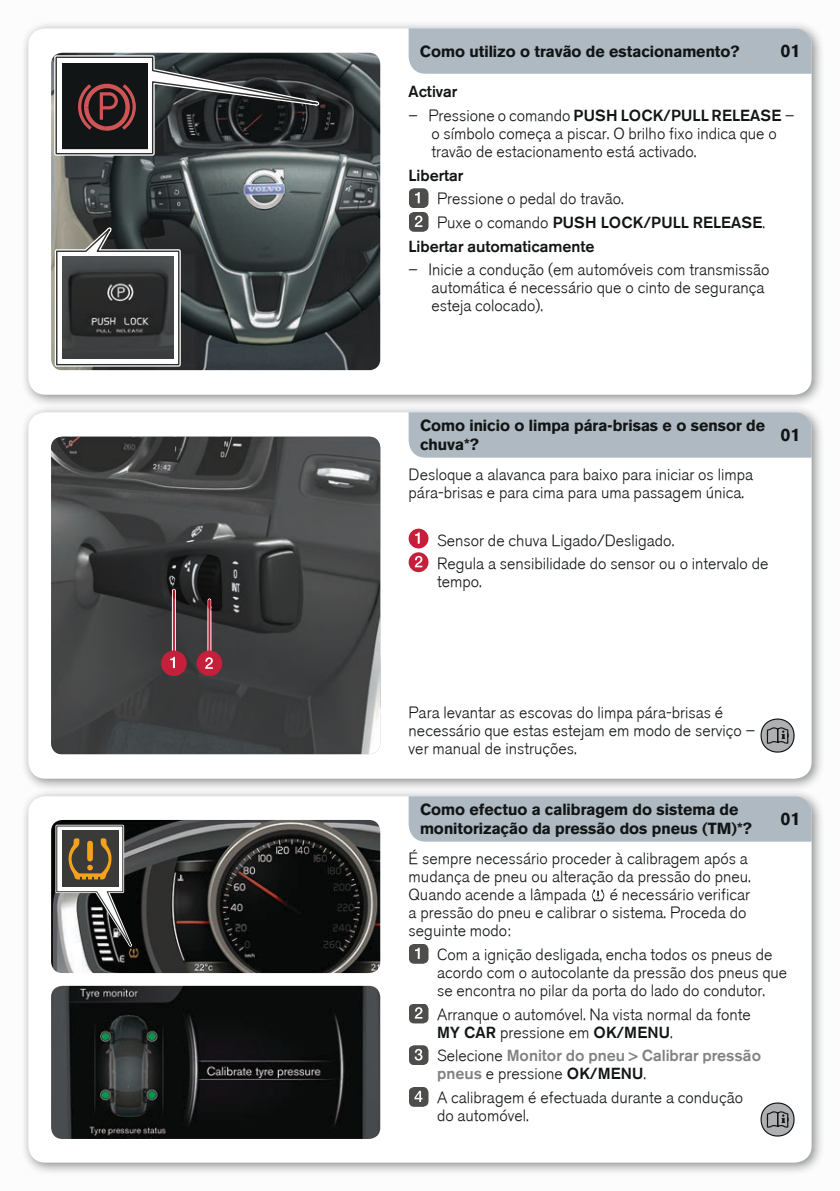
<style>
.page{position:relative;width:840px;height:1191px;background:#fff}
.page>*{position:absolute;margin:0;border:0;box-sizing:border-box;transform-origin:0 0}
.t1{font:700 18px "Volvo Sans";color:#121515}
.t2{font:300 16px/18px "Volvo Sans";color:#121515}
.t3{font:700 16px/19.2px "Volvo Sans";color:#121515}
.t4{font:300 16px "Volvo Sans";color:#121515}
.t5{font:300 16px/18px "Volvo Sans";color:#818282}
.s1{font-style:inherit}
.s2{color:#121515}
</style>
<div class="page">
<div style="left:0;top:0;width:839px;height:1191px;background:#f6f6f6"></div>
<div style="left:20px;top:20px;width:804px;height:388px;background:#121515;opacity:.5"></div>
<div style="left:28px;top:28px;width:783px;height:367px;background:#fff;border-radius:17px"></div>
<div style="left:20px;top:404px;width:804px;height:388px;background:#121515;opacity:.5"></div>
<div style="left:28px;top:412px;width:783px;height:366px;background:#fff;border-radius:17px"></div>
<div style="left:20px;top:788px;width:804px;height:388px;background:#121515;opacity:.5"></div>
<div style="left:28px;top:796px;width:783px;height:366px;background:#fff;border-radius:17px"></div>
<div style="left:408px;top:28px;width:403px;height:46px;background:#afb9c1"></div>
<img style="left:51px;top:59px;width:329px;height:311px">
<svg style="left:52px;top:53px;width:328px;height:105px"></svg>
<svg style="left:53px;top:209px;width:130px;height:160px"></svg>
<img style="left:62px;top:257px;width:111px;height:102px">
<div style="left:408px;top:412px;width:403px;height:46px;background:#afb9c1"></div>
<img style="left:51px;top:437px;width:329px;height:317px">
<hr style="left:172px;top:590px;width:4px;height:73px;background:#f3eaec">
<div style="left:161px;top:650px;width:25px;height:26px;background:#c51f3c;border-radius:50%"></div>
<hr style="left:173px;top:590px;width:2px;height:73px;background:#c51f3c">
<svg style="left:170px;top:657px;width:5px;height:11px"></svg>
<svg style="left:207px;top:611px;width:4px;height:39px"></svg>
<div style="left:196px;top:650px;width:26px;height:26px;background:#c51f3c;border-radius:50%"></div>
<hr style="left:208px;top:600px;width:2px;height:63px;background:#c51f3c">
<svg style="left:205px;top:657px;width:8px;height:12px"></svg>
<svg style="left:167px;top:556px;width:23px;height:49px"></svg>
<svg style="left:197px;top:555px;width:25px;height:56px"></svg>
<div style="left:408px;top:796px;width:403px;height:45px;background:#afb9c1"></div>
<img style="left:51px;top:985px;width:329px;height:154px">
<img style="left:51px;top:820px;width:329px;height:153px">
<svg style="left:54px;top:823px;width:91px;height:150px"></svg>
<svg style="left:409px;top:188px;width:19px;height:44px"></svg>
<div style="left:408px;top:528px;width:20px;height:20px;background:#c51f3c;border-radius:50%"></div>
<svg style="left:415px;top:532px;width:4px;height:11px"></svg>
<svg style="left:408px;top:552px;width:20px;height:20px"></svg>
<svg style="left:414px;top:556px;width:8px;height:11px"></svg>
<svg style="left:760px;top:718px;width:34px;height:34px"></svg>
<svg style="left:593px;top:894px;width:12px;height:8px"></svg>
<svg style="left:592px;top:889px;width:12px;height:12px"></svg>
<svg style="left:409px;top:944px;width:19px;height:19px"></svg>
<svg style="left:409px;top:1004px;width:19px;height:19px"></svg>
<svg style="left:409px;top:1045px;width:19px;height:20px"></svg>
<svg style="left:409px;top:1087px;width:19px;height:19px"></svg>
<svg style="left:760px;top:1102px;width:34px;height:34px"></svg>
<p class="t3" style="left:420px;top:41px;width:321px">Como utilizo o travão de estacionamento?</p>
<p class="t1" style="left:780px;top:38px;width:22px">01</p>
<p class="t4" style="left:408px;top:82px;width:50px">Activar</p>
<p class="t2" style="left:431px;top:107px;width:364px;text-indent:-23px">– Pressione o comando <span class="s1">PUSH LOCK/PULL RELEASE</span> – o símbolo começa a piscar. O brilho fixo indica que o travão de estacionamento está activado.</p>
<p class="t4" style="left:408px;top:165px;width:56px">Libertar</p>
<p class="t2" style="left:437px;top:190px;width:188px">Pressione o pedal do travão.</p>
<p class="t4" style="left:437px;top:213px;width:329px"><span class="s1">Puxe o comando</span> PUSH LOCK/PULL RELEASE<span class="s1">.</span></p>
<p class="t4" style="left:408px;top:236px;width:187px">Libertar automaticamente</p>
<p class="t2" style="left:431px;top:261px;width:339px;text-indent:-23px">– Inicie a condução (em automóveis com transmissão automática é necessário que o cinto de segurança esteja colocado).</p>
<p class="t3" style="left:420px;top:415px;width:346px">Como inicio o limpa pára-brisas e o sensor de chuva*?</p>
<p class="t2" style="left:408px;top:466px;width:346px">Desloque a alavanca para baixo para iniciar os limpa pára-brisas e para cima para uma passagem única.</p>
<p class="t2" style="left:437px;top:528px;width:333px;line-height:23.6px">Sensor de chuva Ligado/Desligado.<br>Regula a sensibilidade do sensor ou o intervalo de</p>
<p class="t2" style="left:437px;top:573px;width:46px">tempo.</p>
<p class="t1" style="left:780px;top:422px;width:22px">01</p>
<p class="t2" style="left:408px;top:704px;width:347px">Para levantar as escovas do limpa pára-brisas é necessário que estas estejam em modo de serviço – ver manual de instruções.</p>
<p class="t3" style="left:420px;top:799px;width:333px">Como efectuo a calibragem do sistema de monitorização da pressão dos pneus (TM)*?</p>
<p class="t1" style="left:780px;top:806px;width:22px">01</p>
<p class="t2" style="left:408px;top:850px;width:343px">É sempre necessário proceder à calibragem após a mudança de pneu ou alteração da pressão do pneu.<br>Quando acende a lâmpada</p>
<p class="t2" style="left:408px;top:886px;width:343px;text-indent:201px">é necessário verificar a pressão do pneu e calibrar o sistema. Proceda do seguinte modo:</p>
<p class="t2" style="left:437px;top:945px;width:351px">Com a ignição desligada, encha todos os pneus de acordo com o autocolante da pressão dos pneus que se encontra no pilar da porta do lado do condutor.</p>
<p class="t2" style="left:437px;top:1005px;width:315px">Arranque o automóvel. Na vista normal da fonte<br><span class="s1">MY CAR</span> pressione em <span class="s1">OK/MENU</span>.</p>
<p class="t5" style="left:437px;top:1046px;width:325px"><span class="s2">Selecione</span> Monitor do pneu &gt; Calibrar pressão pneus <span class="s2">e pressione</span> <span class="s2">OK/MENU</span><span class="s2">.</span></p>
<p class="t2" style="left:437px;top:1088px;width:307px">A calibragem é efectuada durante a condução do automóvel.</p>
</div>
